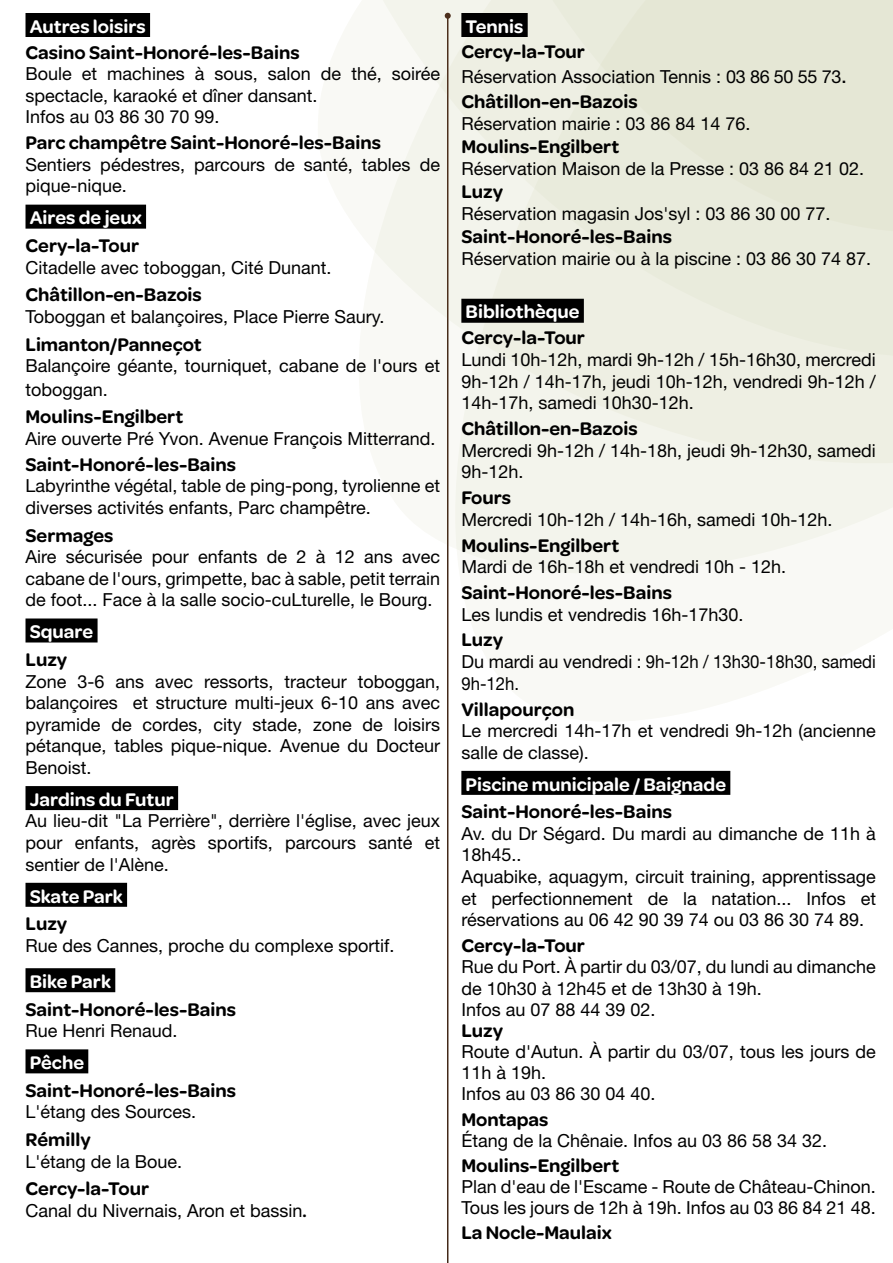
<style>
.page{position:relative;width:893px;height:1263px;background:#fff}
.page>*{position:absolute;margin:0;border:0;box-sizing:border-box;transform-origin:0 0}
.t1{font:600 19.5px "Omnes";color:#000}
.t2{font:600 19.5px "Omnes";color:#fff}
.t3{font:18px/21.6px "Helvetica Neue LT Std";color:#000}
.s1{font-family:"Omnes";font-weight:600}
.s2{font-size:21px}
</style>
<div class="page">
<svg style="left:446px;top:465px;width:447px;height:110px;fill:#f3f4ec"></svg>
<svg style="left:446px;top:358px;width:447px;height:107px;background:#f0f1e6"></svg>
<svg style="left:374px;top:0;width:519px;height:358px;fill:#eeefe3"></svg>
<svg style="left:446px;top:0;width:447px;height:234px;background:#e8eada"></svg>
<div style="left:26px;top:13px;width:124px;height:24px;background:#000"></div>
<div style="left:26px;top:205px;width:120px;height:24px;background:#000"></div>
<div style="left:26px;top:618px;width:72px;height:24px;background:#000"></div>
<div style="left:26px;top:786px;width:152px;height:24px;background:#000"></div>
<div style="left:26px;top:883px;width:101px;height:24px;background:#000"></div>
<div style="left:26px;top:968px;width:89px;height:24px;background:#000"></div>
<div style="left:26px;top:1049px;width:62px;height:24px;background:#000"></div>
<div style="left:461px;top:13px;width:67px;height:24px;background:#000"></div>
<div style="left:461px;top:299px;width:123px;height:24px;background:#000"></div>
<div style="left:461px;top:771px;width:269px;height:24px;background:#000"></div>
<hr style="left:447px;top:16px;width:1px;height:1247px;background:#432918">
<svg style="left:445px;top:13px;width:6px;height:6px"></svg>
<p class="t2" style="left:30px;top:12px;width:118px">Autres loisirs</p>
<p class="t1" style="left:26px;top:38px;width:276px">Casino Saint-Honoré-les-Bains</p>
<p class="t3" style="left:26px;top:63px;width:416px">Boule et machines à sous, salon de thé, soirée spectacle, karaoké et dîner dansant.<br>Infos au 03 86 30 70 99.</p>
<p class="t1" style="left:26px;top:129px;width:357px">Parc champêtre Saint-Honoré-les-Bains</p>
<p class="t3" style="left:26px;top:153px;width:416px">Sentiers pédestres, parcours de santé, tables de pique-nique.</p>
<p class="t2" style="left:30px;top:204px;width:114px">Aires de jeux</p>
<p class="t1" style="left:26px;top:232px;width:115px">Cery-la-Tour</p>
<p class="t3" style="left:26px;top:256px;width:308px">Citadelle avec toboggan, Cité Dunant.</p>
<p class="t1" style="left:26px;top:281px;width:178px">Châtillon-en-Bazois</p>
<p class="t3" style="left:26px;top:305px;width:361px">Toboggan et balançoires, Place Pierre Saury.</p>
<p class="t1" style="left:26px;top:330px;width:178px">Limanton/Panneçot</p>
<p class="t3" style="left:26px;top:354px;width:416px;line-height:23.4px">Balançoire géante, tourniquet, cabane de l'ours et toboggan.</p>
<p class="t1" style="left:26px;top:403px;width:159px">Moulins-Engilbert</p>
<p class="t3" style="left:26px;top:427px;width:412px">Aire ouverte Pré Yvon. Avenue François Mitterrand.</p>
<p class="t1" style="left:26px;top:450px;width:212px">Saint-Honoré-les-Bains</p>
<p class="t3" style="left:26px;top:475px;width:416px">Labyrinthe végétal, table de ping-pong, tyrolienne et diverses activités enfants, Parc champêtre.</p>
<p class="t1" style="left:26px;top:521px;width:89px">Sermages</p>
<p class="t3" style="left:26px;top:546px;width:416px;text-align:justify">Aire sécurisée pour enfants de 2 à 12 ans avec cabane de l'ours, grimpette, bac à sable, petit terrain de foot... Face à la salle socio-cuLturelle, le Bourg.</p>
<p class="t2" style="left:30px;top:618px;width:65px">Square</p>
<p class="t1" style="left:26px;top:645px;width:43px">Luzy</p>
<p class="t3" style="left:26px;top:670px;width:416px;text-align:justify">Zone 3-6 ans avec ressorts, tracteur toboggan, balançoires et structure multi-jeux 6-10 ans avec pyramide de cordes, city stade, zone de loisirs pétanque, tables pique-nique. Avenue du Docteur Benoist.</p>
<p class="t2" style="left:30px;top:785px;width:146px">Jardins du Futur</p>
<p class="t3" style="left:26px;top:810px;width:416px;text-align:justify">Au lieu-dit "La Perrière", derrière l'église, avec jeux pour enfants, agrès sportifs, parcours santé et sentier de l'Alène.</p>
<p class="t2" style="left:30px;top:882px;width:95px">Skate Park</p>
<p class="t1" style="left:26px;top:910px;width:43px">Luzy</p>
<p class="t3" style="left:26px;top:934px;width:371px">Rue des Cannes, proche du complexe sportif.</p>
<p class="t2" style="left:30px;top:967px;width:83px">Bike Park</p>
<p class="t1" style="left:26px;top:995px;width:212px">Saint-Honoré-les-Bains</p>
<p class="t3" style="left:26px;top:1020px;width:154px">Rue Henri Renaud.</p>
<p class="t2" style="left:30px;top:1049px;width:56px">Pêche</p>
<p class="t1" style="left:26px;top:1076px;width:212px">Saint-Honoré-les-Bains</p>
<p class="t3" style="left:26px;top:1101px;width:172px">L'étang des Sources.</p>
<p class="t1" style="left:26px;top:1125px;width:67px">Rémilly</p>
<p class="t3" style="left:26px;top:1150px;width:158px">L'étang de la Boue.</p>
<p class="t1" style="left:26px;top:1175px;width:125px">Cercy-la-Tour</p>
<p class="t3" style="left:26px;top:1199px;width:283px">Canal du Nivernais, Aron et bassin<span class="s1">.</span></p>
<p class="t2" style="left:466px;top:12px;width:59px">Tennis</p>
<p class="t1" style="left:461px;top:38px;width:125px">Cercy-la-Tour</p>
<p class="t3" style="left:461px;top:66px;width:387px">Réservation Association Tennis : 03 86 50 55 73<span class="s2">.</span></p>
<p class="t1" style="left:461px;top:88px;width:178px">Châtillon-en-Bazois</p>
<p class="t3" style="left:461px;top:113px;width:291px">Réservation mairie : 03 86 84 14 76.</p>
<p class="t1" style="left:461px;top:133px;width:159px">Moulins-Engilbert</p>
<p class="t3" style="left:461px;top:158px;width:404px">Réservation Maison de la Presse : 03 86 84 21 02.</p>
<p class="t1" style="left:461px;top:178px;width:43px">Luzy</p>
<p class="t3" style="left:461px;top:203px;width:371px">Réservation magasin Jos'syl : 03 86 30 00 77.</p>
<p class="t1" style="left:461px;top:223px;width:212px">Saint-Honoré-les-Bains</p>
<p class="t3" style="left:461px;top:248px;width:411px">Réservation mairie ou à la piscine : 03 86 30 74 87.</p>
<p class="t2" style="left:466px;top:298px;width:115px">Bibliothèque</p>
<p class="t1" style="left:461px;top:324px;width:125px">Cercy-la-Tour</p>
<p class="t3" style="left:461px;top:348px;width:416px;text-align:justify">Lundi 10h-12h, mardi 9h-12h / 15h-16h30, mercredi 9h-12h / 14h-17h, jeudi 10h-12h, vendredi 9h-12h / 14h-17h, samedi 10h30-12h.</p>
<p class="t1" style="left:461px;top:415px;width:178px">Châtillon-en-Bazois</p>
<p class="t3" style="left:461px;top:439px;width:416px">Mercredi 9h-12h / 14h-18h, jeudi 9h-12h30, samedi<br>9h-12h.</p>
<p class="t1" style="left:461px;top:484px;width:51px">Fours</p>
<p class="t3" style="left:461px;top:508px;width:373px">Mercredi 10h-12h / 14h-16h, samedi 10h-12h.</p>
<p class="t1" style="left:461px;top:531px;width:159px">Moulins-Engilbert</p>
<p class="t3" style="left:461px;top:556px;width:326px">Mardi de 16h-18h et vendredi 10h - 12h.</p>
<p class="t1" style="left:461px;top:578px;width:212px">Saint-Honoré-les-Bains</p>
<p class="t3" style="left:461px;top:603px;width:284px">Les lundis et vendredis 16h-17h30.</p>
<p class="t1" style="left:461px;top:626px;width:43px">Luzy</p>
<p class="t3" style="left:461px;top:651px;width:416px">Du mardi au vendredi : 9h-12h / 13h30-18h30, samedi<br>9h-12h.</p>
<p class="t1" style="left:461px;top:695px;width:115px">Villapourçon</p>
<p class="t3" style="left:461px;top:720px;width:416px">Le mercredi 14h-17h et vendredi 9h-12h (ancienne salle de classe).</p>
<p class="t2" style="left:466px;top:770px;width:262px">Piscine municipale / Baignade</p>
<p class="t1" style="left:461px;top:798px;width:212px">Saint-Honoré-les-Bains</p>
<p class="t3" style="left:461px;top:822px;width:416px">Av. du Dr Ségard. Du mardi au dimanche de 11h à 18h45..<br>Aquabike, aquagym, circuit training, apprentissage et perfectionnement de la natation... Infos et réservations au 06 42 90 39 74 ou 03 86 30 74 89.</p>
<p class="t1" style="left:461px;top:931px;width:125px">Cercy-la-Tour</p>
<p class="t3" style="left:461px;top:956px;width:416px">Rue du Port. À partir du 03/07, du lundi au dimanche de 10h30 à 12h45 et de 13h30 à 19h.<br>Infos au 07 88 44 39 02.</p>
<p class="t1" style="left:461px;top:1017px;width:43px">Luzy</p>
<p class="t3" style="left:461px;top:1041px;width:416px;line-height:21px">Route d'Autun. À partir du 03/07, tous les jours de<br>11h à 19h.<br>Infos au 03 86 30 04 40.</p>
<p class="t1" style="left:461px;top:1105px;width:89px">Montapas</p>
<p class="t3" style="left:461px;top:1129px;width:367px">Étang de la Chênaie. Infos au 03 86 58 34 32.</p>
<p class="t1" style="left:461px;top:1151px;width:159px">Moulins-Engilbert</p>
<p class="t3" style="left:461px;top:1176px;width:416px;line-height:21px">Plan d'eau de l'Escame - Route de Château-Chinon.<br>Tous les jours de 12h à 19h. Infos au 03 86 84 21 48.</p>
<p class="t1" style="left:461px;top:1219px;width:152px">La Nocle-Maulaix</p>
</div>
